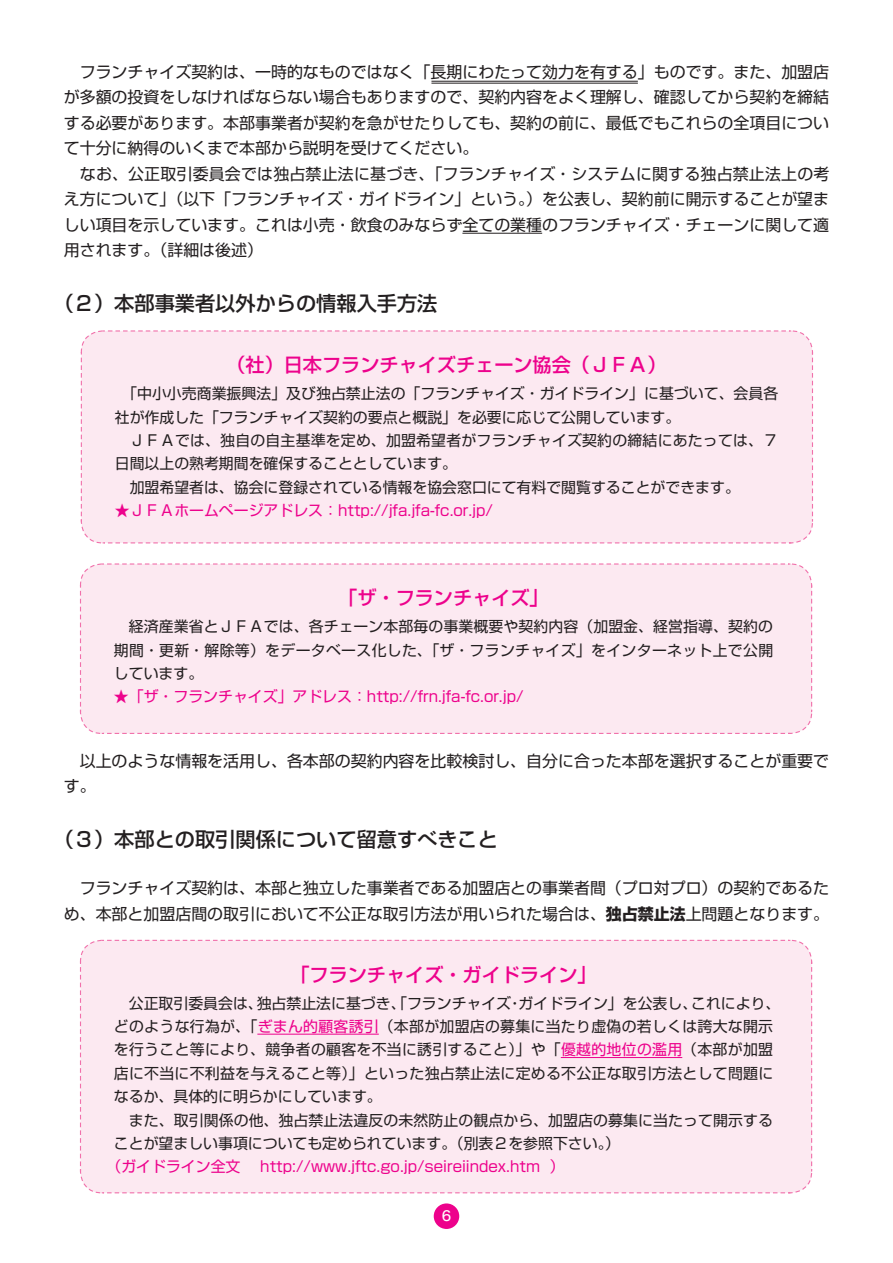
<style>
.page{position:relative;width:893px;height:1263px;background:#fff}
.page>*{position:absolute;margin:0;border:0;box-sizing:border-box;transform-origin:0 0}
.杮暥{font:500 20.25px "Shin Go Pro";color:#231f20}
.杮暥-2{font:500 19.2px "Shin Go Pro";color:#ed028c}
.杮暥-3{font:15.9px/25.5px "Shin Go Pro";color:#231f20;text-align:justify}
.杮暥-4{font:14.85px/23.4px "Shin Go Pro";letter-spacing:.005em;color:#231f20}
.杮暥-5{font:14.85px "Shin Go Pro";color:#ed028c}
.杮暥-6{font:13.8px "Hira Kaku Std W5";color:#fff}
.s1{font-weight:700}
.s2{color:#ed028c}
</style>
<div class="page">
<div style="left:434px;top:1203px;width:25px;height:26px;background:#ed028c;border-radius:50%"></div>
<hr style="left:431px;top:81px;width:207px;height:1px;background:#231f20">
<hr style="left:431px;top:83px;width:207px;height:1px;background:#231f20">
<hr style="left:462px;top:233px;width:80px;height:1px;background:#231f20">
<div style="left:80px;top:330px;width:734px;height:214px;background:#fce9f1"></div>
<div style="left:79px;top:563px;width:734px;height:171px;background:#fce9f1"></div>
<div style="left:79px;top:939px;width:734px;height:255px;background:#fce9f1"></div>
<hr style="left:257px;top:1034px;width:122px;height:1px;background:#ed028c">
<hr style="left:561px;top:1057px;width:121px;height:1px;background:#ed028c">
<p class="杮暥-3" style="left:64px;top:57px;width:767px">　フランチャイズ契約は、一時的なものではなく「長期にわたって効力を有する」ものです。また、加盟店が多額の投資をしなければならない場合もありますので、契約内容をよく理解し、確認してから契約を締結する必要があります。本部事業者が契約を急がせたりしても、契約の前に、最低でもこれらの全項目について十分に納得のいくまで本部から説明を受けてください。</p>
<p class="杮暥-3" style="left:64px;top:159px;width:767px">　なお、公正取引委員会では独占禁止法に基づき、「フランチャイズ・システムに関する独占禁止法上の考え方について」（以下「フランチャイズ・ガイドライン」という。）を公表し、契約前に開示することが望ましい項目を示しています。これは小売・飲食のみならず全ての業種のフランチャイズ・チェーンに関して適用されます。（詳細は後述）</p>
<p class="杮暥" style="left:54px;top:287px;width:385px">（２）本部事業者以外からの情報入手方法</p>
<p class="杮暥-2" style="left:226px;top:349px;width:442px">（社）日本フランチャイズチェーン協会（ＪＦＡ）</p>
<p class="杮暥-4" style="left:115px;top:380px;width:665px">　「中小小売商業振興法」及び独占禁止法の「フランチャイズ・ガイドライン」に基づいて、会員各社が作成した「フランチャイズ契約の要点と概説」を必要に応じて公開しています。</p>
<p class="杮暥-4" style="left:115px;top:427px;width:665px">　ＪＦＡでは、独自の自主基準を定め、加盟希望者がフランチャイズ契約の締結にあたっては、７日間以上の熟考期間を確保することとしています。</p>
<p class="杮暥-4" style="left:115px;top:474px;width:627px">　加盟希望者は、協会に登録されている情報を協会窓口にて有料で閲覧することができます。</p>
<p class="杮暥-5" style="left:115px;top:498px;width:380px">★ＪＦＡホームページアドレス：http://jfa.jfa-fc.or.jp/</p>
<p class="杮暥-2" style="left:338px;top:582px;width:212px">「ザ・フランチャイズ」</p>
<p class="杮暥-4" style="left:114px;top:613px;width:661px;text-align:justify">　経済産業省とＪＦＡでは、各チェーン本部毎の事業概要や契約内容（加盟金、経営指導、契約の期間・更新・解除等）をデータベース化した、「ザ・フランチャイズ」をインターネット上で公開しています。</p>
<p class="杮暥-5" style="left:114px;top:685px;width:411px">★「ザ・フランチャイズ」アドレス：http://frn.jfa-fc.or.jp/</p>
<p class="杮暥-3" style="left:64px;top:746px;width:767px">　以上のような情報を活用し、各本部の契約内容を比較検討し、自分に合った本部を選択することが重要です。</p>
<p class="杮暥" style="left:54px;top:823px;width:446px">（３）本部との取引関係について留意すべきこと</p>
<p class="杮暥-3" style="left:64px;top:873px;width:767px">　フランチャイズ契約は、本部と独立した事業者である加盟店との事業者間（プロ対プロ）の契約であるため、本部と加盟店間の取引において不公正な取引方法が用いられた場合は、<span class="s1">独占禁止法</span>上問題となります。</p>
<p class="杮暥-2" style="left:290px;top:958px;width:308px">「フランチャイズ・ガイドライン」</p>
<p class="杮暥-4" style="left:114px;top:989px;width:668px">　公正取引委員会は、独占禁止法に基づき、「フランチャイズ・ガイドライン」を公表し、これにより、どのような行為が、「<span class="s2">ぎまん的顧客誘引</span>（本部が加盟店の募集に当たり虚偽の若しくは誇大な開示を行うこと等により、競争者の顧客を不当に誘引すること）」や「<span class="s2">優越的地位の濫用</span>（本部が加盟店に不当に不利益を与えること等）」といった独占禁止法に定める不公正な取引方法として問題になるか、具体的に明らかにしています。</p>
<p class="杮暥-4" style="left:114px;top:1106px;width:660px">　また、取引関係の他、独占禁止法違反の未然防止の観点から、加盟店の募集に当たって開示することが望ましい事項についても定められています。（別表２を参照下さい。）</p>
<p class="杮暥-5" style="left:107px;top:1154px;width:460px">（ガイドライン全文 　http://www.jftc.go.jp/seireiindex.htm ）</p>
<p class="杮暥-6" style="left:442px;top:1206px;width:11px">6</p>
</div>
